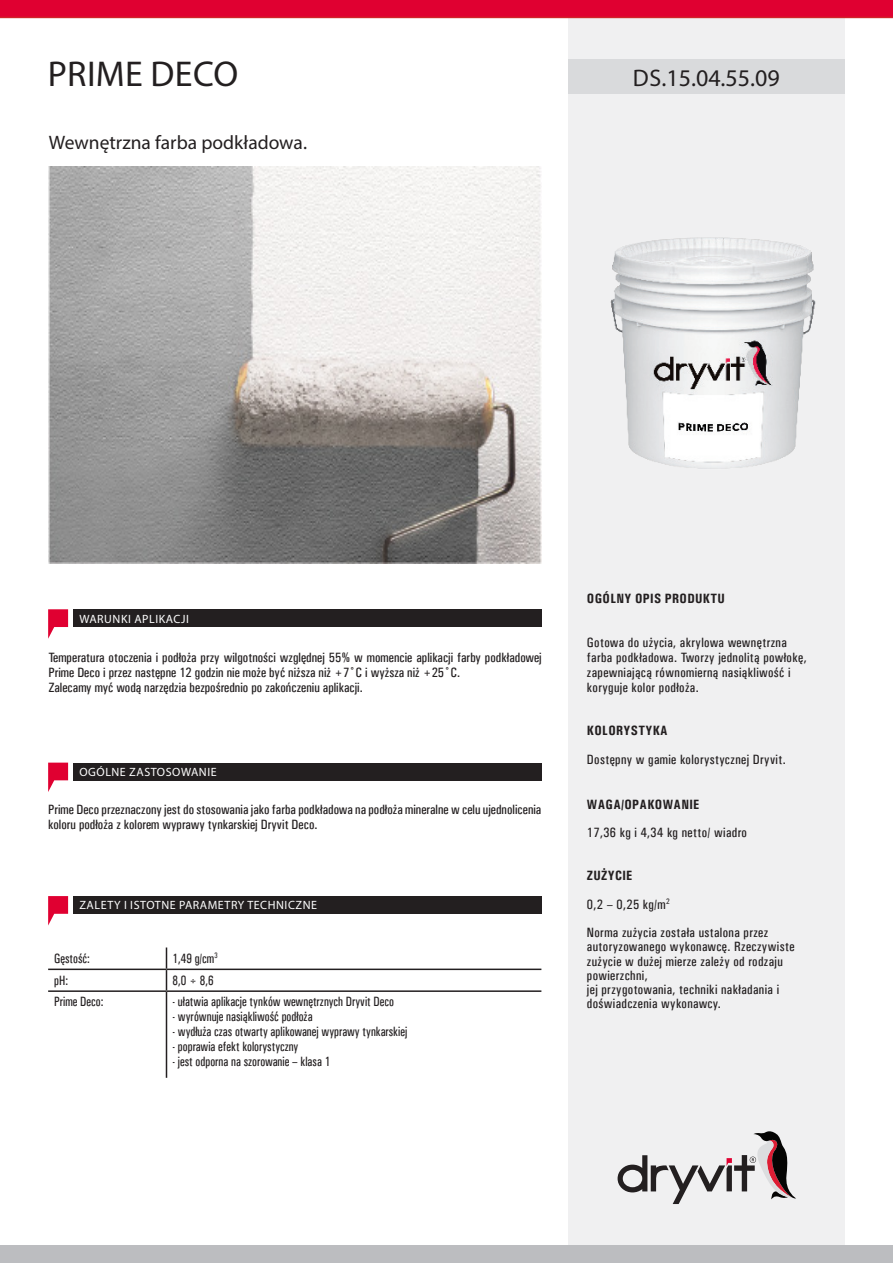
<style>
.page{position:relative;width:893px;height:1263px;background:#fff}
.page>*{position:absolute;margin:0;border:0;box-sizing:border-box;transform-origin:0 0}
.t1{font:36px "Myriad Pro";letter-spacing:.01em;color:#231f20}
.t2{font:24px "Myriad Pro";color:#231f20}
.t3{font:19.5px "Myriad Pro";color:#231f20}
.t4{font:13.5px/15px "Univers Condensed";color:#231f20}
.t5{font:13.5px/14.2px "Univers Condensed";letter-spacing:.025em;color:#231f20}
.t6{font:13.5px "Univers Condensed";color:#231f20;scale:.9 1}
.t7{font:700 13.5px "Univers Condensed";letter-spacing:.025em;color:#231f20}
.t8{font:12px "Myriad Pro";letter-spacing:.045em;color:#fff}
</style>
<div class="page">
<div style="left:568px;top:0;width:277px;height:1263px;background:#f0f0f1"></div>
<svg style="left:0;top:0;width:893px;height:18px;background:#de0230"></svg>
<svg style="left:618px;top:1131px;width:178px;height:73px"></svg>
<div style="left:0;top:1245px;width:893px;height:18px;background:#bcbdc0"></div>
<div style="left:568px;top:59px;width:277px;height:35px;background:#d9dadc"></div>
<img style="left:48px;top:167px;width:493px;height:396px">
<img style="left:610px;top:237px;width:206px;height:232px">
<div style="left:73px;top:896px;width:468px;height:18px;background:#231f20"></div>
<svg style="left:48px;top:896px;width:20px;height:29px"></svg>
<div style="left:73px;top:609px;width:468px;height:18px;background:#231f20"></div>
<svg style="left:48px;top:609px;width:20px;height:30px"></svg>
<div style="left:73px;top:763px;width:468px;height:17px;background:#231f20"></div>
<svg style="left:48px;top:763px;width:20px;height:29px"></svg>
<hr style="left:48px;top:968px;width:118px;height:2px;background:#231f20">
<hr style="left:166px;top:968px;width:375px;height:2px;background:#231f20">
<svg style="left:166px;top:947px;width:1px;height:43px"></svg>
<hr style="left:48px;top:990px;width:118px;height:2px;background:#231f20">
<hr style="left:166px;top:990px;width:375px;height:2px;background:#231f20">
<hr style="left:166px;top:992px;width:1px;height:86px;background:#231f20">
<p class="t1" style="left:48px;top:52px;width:192px">PRIME DECO</p>
<p class="t3" style="left:49px;top:131px;width:260px">Wewnętrzna farba podkładowa.</p>
<p class="t2" style="left:633px;top:63px;width:148px">DS.15.04.55.09</p>
<p class="t8" style="left:79px;top:611px;width:111px">WARUNKI APLIKACJI</p>
<p class="t4" style="left:48px;top:650px;width:495px">Temperatura otoczenia i podłoża przy wilgotności względnej 55% w momencie aplikacji farby podkładowej<br>Prime Deco i przez następne 12 godzin nie może być niższa niż +7˚C i wyższa niż +25˚C.</p>
<p class="t4" style="left:48px;top:680px;width:316px">Zalecamy myć wodą narzędzia bezpośrednio po zakończeniu aplikacji.</p>
<p class="t8" style="left:79px;top:765px;width:139px">OGÓLNE ZASTOSOWANIE</p>
<p class="t4" style="left:48px;top:802px;width:495px">Prime Deco przeznaczony jest do stosowania jako farba podkładowa na podłoża mineralne w celu ujednolicenia koloru podłoża z kolorem wyprawy tynkarskiej Dryvit Deco.</p>
<p class="t8" style="left:79px;top:897px;width:239px">ZALETY I ISTOTNE PARAMETRY TECHNICZNE</p>
<p class="t6" style="left:54px;top:950px;width:41px">Gęstość:</p>
<p class="t6" style="left:172px;top:950px;width:52px">1,49 g/cm<sup>3</sup></p>
<p class="t6" style="left:54px;top:972px;width:17px">pH:</p>
<p class="t6" style="left:172px;top:972px;width:47px">8,0 ÷ 8,6</p>
<p class="t6" style="left:54px;top:994px;width:56px">Prime Deco:</p>
<p class="t6" style="left:172px;top:994px;width:248px">- ułatwia aplikacje tynków wewnętrznych Dryvit Deco</p>
<p class="t6" style="left:172px;top:1009px;width:157px">- wyrównuje nasiąkliwość podłoża</p>
<p class="t6" style="left:172px;top:1024px;width:262px">- wydłuża czas otwarty aplikowanej wyprawy tynkarskiej</p>
<p class="t6" style="left:172px;top:1039px;width:141px">- poprawia efekt kolorystyczny</p>
<p class="t6" style="left:172px;top:1054px;width:177px">- jest odporna na szorowanie – klasa 1</p>
<p class="t7" style="left:587px;top:591px;width:140px">OGÓLNY OPIS PRODUKTU</p>
<p class="t5" style="left:587px;top:635px;width:221px;line-height:15px">Gotowa do użycia, akrylowa wewnętrzna farba podkładowa. Tworzy jednolitą powłokę, zapewniającą równomierną nasiąkliwość i koryguje kolor podłoża.</p>
<p class="t7" style="left:587px;top:722px;width:82px">KOLORYSTYKA</p>
<p class="t5" style="left:587px;top:752px;width:200px">Dostępny w gamie kolorystycznej Dryvit.</p>
<p class="t7" style="left:587px;top:796px;width:114px">WAGA/OPAKOWANIE</p>
<p class="t5" style="left:587px;top:826px;width:162px">17,36 kg i 4,34 kg netto/ wiadro</p>
<p class="t7" style="left:587px;top:867px;width:47px">ZUŻYCIE</p>
<p class="t4" style="left:587px;top:896px;width:84px">0,2 – 0,25 kg/m<sup>2</sup></p>
<p class="t5" style="left:587px;top:925px;width:209px">Norma zużycia została ustalona przez autoryzowanego wykonawcę. Rzeczywiste zużycie w dużej mierze zależy od rodzaju powierzchni,</p>
<p class="t5" style="left:587px;top:982px;width:194px">jej przygotowania, techniki nakładania i doświadczenia wykonawcy.</p>
</div>
